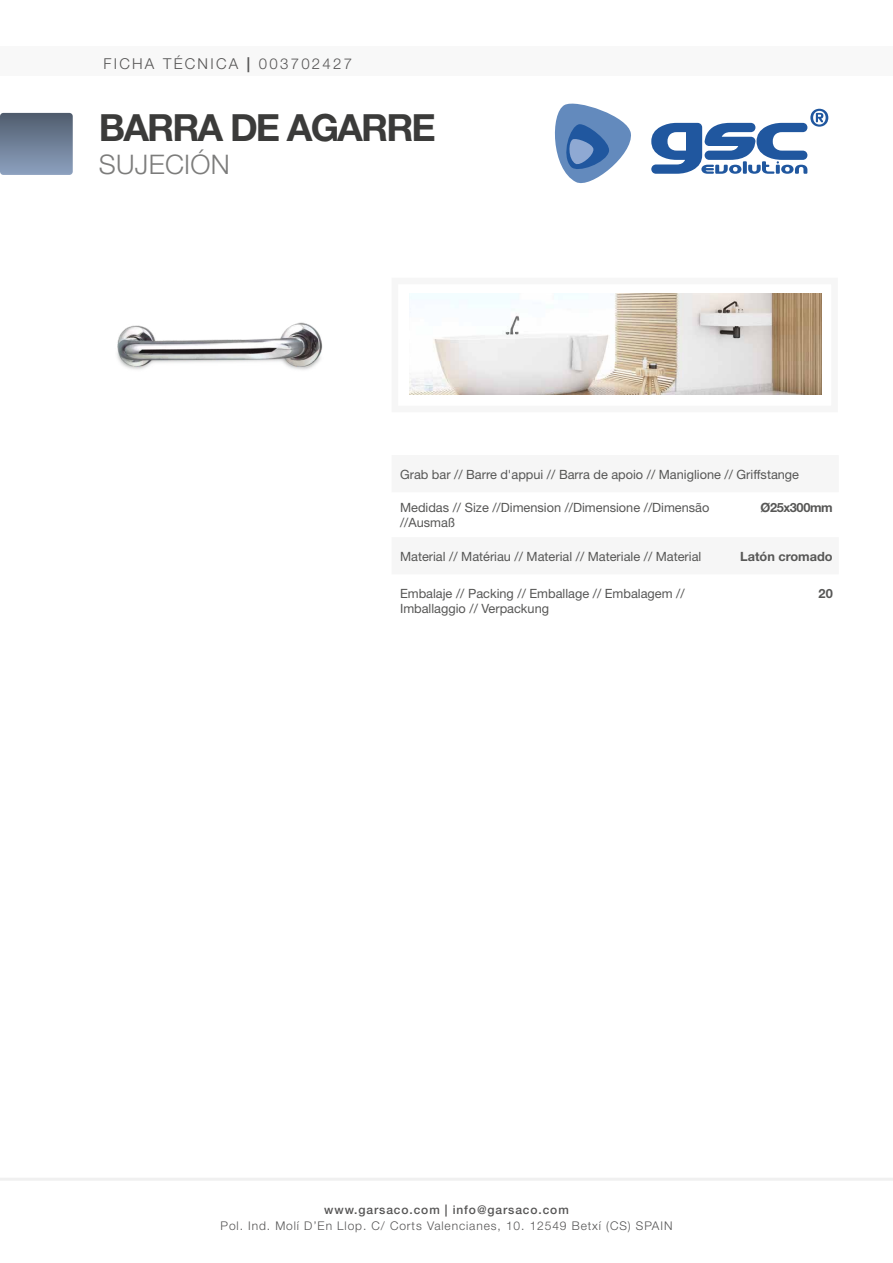
<style>
.page{position:relative;width:893px;height:1263px;background:#fff}
.page>*{position:absolute;margin:0;border:0;box-sizing:border-box;transform-origin:0 0}
.t1{font:700 37.5px "Helvetica Neue";letter-spacing:-.05em;color:#3b3b3a}
.t2{font:300 27px "Helvetica Neue";letter-spacing:.01em;color:#7c7c7b}
.t3{font:300 15px "Helvetica Neue";letter-spacing:.15em;color:#565555}
.t4{font:12.75px/15.3px "Helvetica Neue";color:#575756}
.t5{font:700 12.75px "Helvetica Neue";color:#575756}
.t6{font:700 12.75px "Helvetica Neue";letter-spacing:-.03em;color:#575756}
.t7{font:300 12px "Helvetica Neue";letter-spacing:.075em;color:#565555}
.t8{font:500 12px "Helvetica Neue";letter-spacing:.075em;color:#565555}
.s1{font-weight:700}
</style>
<div class="page">
<svg style="left:651px;top:109px;width:177px;height:65px"></svg>
<svg style="left:554px;top:103px;width:77px;height:81px"></svg>
<hr style="left:0;top:1178px;width:893px;height:3px;background:#f0f0f0">
<div style="left:0;top:47px;width:893px;height:29px;background:#f8f8f8"></div>
<svg style="left:0;top:113px;width:73px;height:62px;background:#6f7f97"></svg>
<img style="left:409px;top:293px;width:413px;height:101px">
<img style="left:117px;top:322px;width:206px;height:48px">
<p class="t3" style="left:103px;top:54px;width:250px">FICHA TÉCNICA <span class="s1">|</span> 003702427</p>
<h1 class="t1" style="left:99px;top:104px;width:338px">BARRA DE AGARRE</h1>
<h2 class="t2" style="left:99px;top:148px;width:132px">SUJECIÓN</h2>
<p class="t4" style="left:400px;top:466px;width:401px">Grab bar // Barre d'appui // Barra de apoio // Maniglione // Griffstange</p>
<p class="t4" style="left:400px;top:500px;width:311px">Medidas // Size //Dimension //Dimensione //Dimensão //Ausmaß</p>
<p class="t6" style="left:760px;top:500px;width:74px">Ø25x300mm</p>
<p class="t4" style="left:400px;top:548px;width:303px">Material // Matériau // Material // Materiale // Material</p>
<p class="t5" style="left:740px;top:548px;width:94px">Latón cromado</p>
<p class="t4" style="left:400px;top:586px;width:286px">Embalaje // Packing // Emballage // Embalagem //<br>Imballaggio // Verpackung</p>
<p class="t5" style="left:819px;top:585px;width:16px">20</p>
<p class="t8" style="left:324px;top:1202px;width:246px">www.garsaco.com | info@garsaco.com</p>
<p class="t7" style="left:221px;top:1219px;width:453px">Pol. Ind. Molí D’En Llop. C/ Corts Valencianes, 10. 12549 Betxí (CS) SPAIN</p>
</div>
